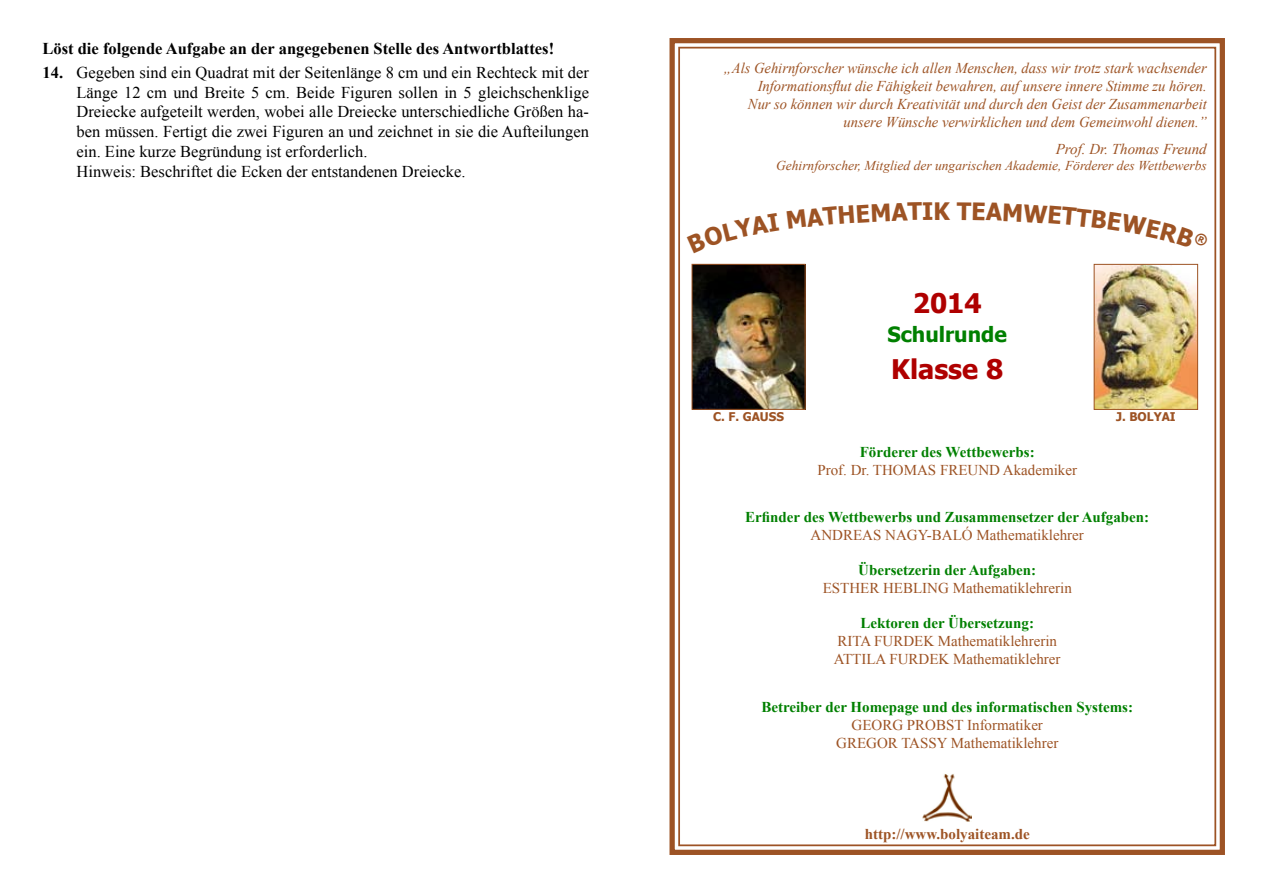
<style>
.page{position:relative;width:1263px;height:893px;background:#fff}
.page>*{position:absolute;margin:0;border:0;box-sizing:border-box;transform-origin:0 0}
.t1{font:700 27px "Tahoma";color:#af0000}
.t2{font:700 24px "Tahoma";color:#9d5324}
.t3{font:700 21px "Tahoma";color:#008000}
.t4{font:16.5px/19.8px "Times New Roman";color:#000}
.t5{font:700 16.5px "Times New Roman";color:#000}
.t6{font:15px/18px "Times New Roman";color:#9d5324;text-align:center}
.t7{font:italic 15px/18px "Times New Roman";color:#9d5324;text-align:right}
.t8{font:700 15px/18px "Times New Roman";color:#008000;text-align:center}
.t9{font:700 15px "Times New Roman";color:#9d5324}
.t10{font:italic 13.5px "Times New Roman";color:#9d5324}
.t11{font:700 12px "Tahoma";color:#9d5324}
.s1{font-weight:700}
.s2{font-weight:700;color:#008000}
.s3{font-weight:400;color:#9d5324}
</style>
<div class="page">
<svg style="left:669px;top:38px;width:556px;height:817px"></svg>
<img style="left:923px;top:773px;width:49px;height:48px">
<img style="left:1096px;top:266px;width:100px;height:142px">
<div style="left:1094px;top:264px;width:104px;height:146px;border:1px solid #9d5324"></div>
<img style="left:694px;top:266px;width:109px;height:141px">
<div style="left:692px;top:264px;width:113px;height:145px;border:1px solid #9d5324"></div>
<svg style="left:687px;top:213px;width:92px;height:40px"></svg>
<svg style="left:787px;top:202px;width:145px;height:27px"></svg>
<svg style="left:957px;top:202px;width:252px;height:46px"></svg>
<p class="t5" style="left:43px;top:37px;width:513px">Löst die folgende Aufgabe an der angegebenen Stelle des Antwortblattes!</p>
<p class="t4" style="left:77px;top:62px;width:514px;text-indent:-34px"><span class="s1">14.</span> Gegeben sind ein Quadrat mit der Seitenlänge 8 cm und ein Rechteck mit der Länge 12 cm und Breite 5 cm. Beide Figuren sollen in 5 gleichschenklige Dreiecke aufgeteilt werden, wobei alle Dreiecke unterschiedliche Größen ha&shy;ben müssen. Fertigt die zwei Figuren an und zeichnet in sie die Aufteilungen ein. Eine kurze Begründung ist erforderlich.<br>Hinweis: Beschriftet die Ecken der entstandenen Dreiecke.</p>
<p class="t7" style="left:724px;top:58px;width:484px">„Als Gehirnforscher wünsche ich allen Menschen, dass wir trotz stark wachsender Informationsflut die Fähigkeit bewahren, auf unsere innere Stimme zu hören.<br>Nur so können wir durch Kreativität und durch den Geist der Zusammenarbeit unsere Wünsche verwirklichen und dem Gemeinwohl dienen.”</p>
<p class="t7" style="left:1056px;top:139px;width:152px">Prof. Dr. Thomas Freund</p>
<p class="t10" style="left:776px;top:156px;width:432px">Gehirnforscher, Mitglied der ungarischen Akademie, Förderer des Wettbewerbs</p>
<p class="t2" style="left:933px;top:194px;width:18px">K</p>
<p class="t1" style="left:913px;top:284px;width:70px">2014</p>
<p class="t3" style="left:887px;top:320px;width:121px">Schulrunde</p>
<p class="t1" style="left:891px;top:350px;width:114px">Klasse 8</p>
<p class="t11" style="left:713px;top:409px;width:72px">C. F. GAUSS</p>
<p class="t11" style="left:1116px;top:409px;width:61px">J. BOLYAI</p>
<p class="t6" style="left:817px;top:442px;width:261px"><span class="s2">Förderer des Wettbewerbs:<br></span>Prof. Dr. THOMAS FREUND Akademiker</p>
<p class="t8" style="left:745px;top:508px;width:405px">Erfinder des Wettbewerbs und Zusammensetzer der Aufgaben:<br><span class="s3">ANDREAS NAGY-BALÓ Mathematiklehrer</span></p>
<p class="t6" style="left:823px;top:561px;width:251px"><span class="s2">Übersetzerin der Aufgaben:<br></span>ESTHER HEBLING Mathematiklehrerin</p>
<p class="t6" style="left:834px;top:614px;width:228px"><span class="s2">Lektoren der Übersetzung:<br></span>RITA FURDEK Mathematiklehrerin<br>ATTILA FURDEK Mathematiklehrer</p>
<p class="t6" style="left:761px;top:698px;width:373px"><span class="s2">Betreiber der Homepage und des informatischen Systems:<br></span>GEORG PROBST Informatiker<br>GREGOR TASSY Mathematiklehrer</p>
<p class="t9" style="left:865px;top:823px;width:166px">http://www.bolyaiteam.de</p>
</div>
